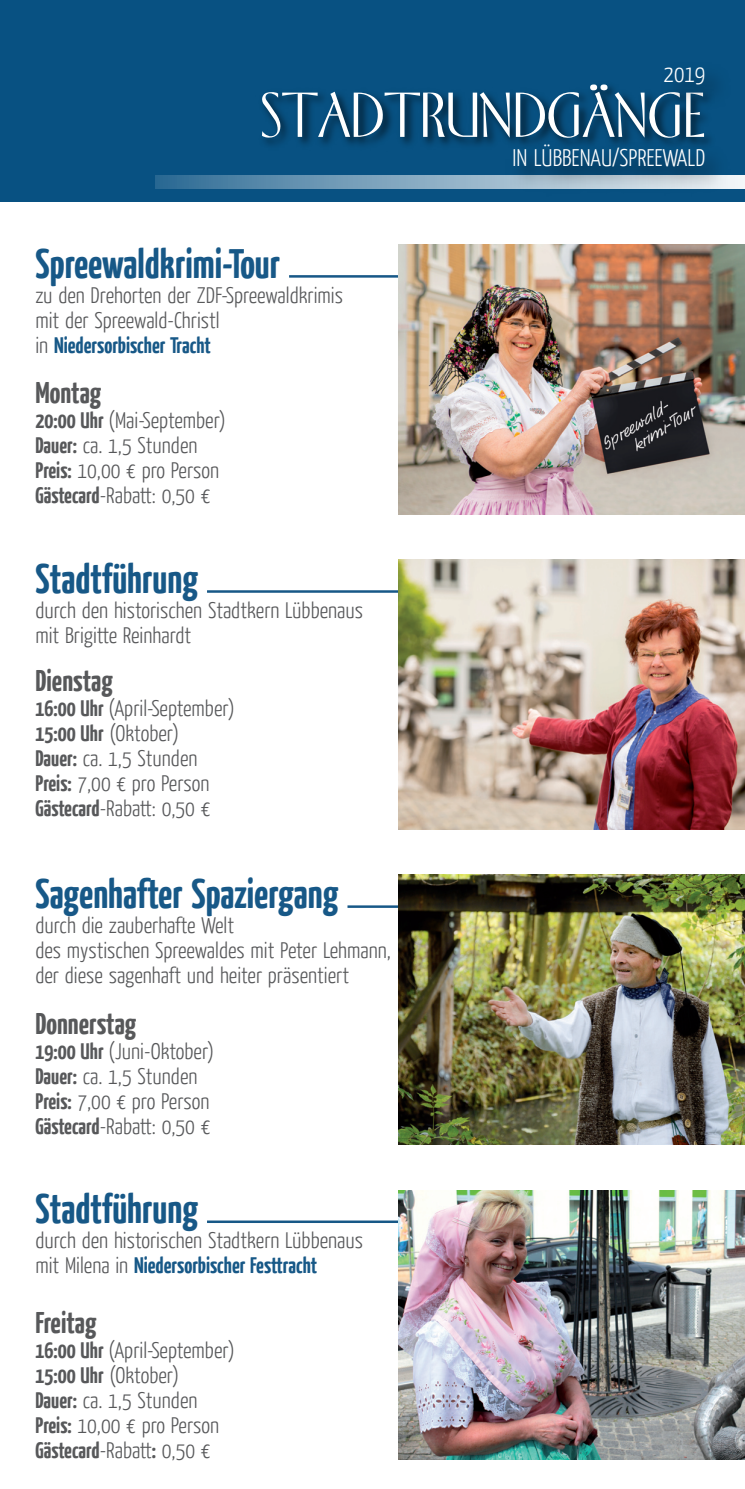
<style>
.page{position:relative;width:745px;height:1489px;background:#fff}
.page>*{position:absolute;margin:0;border:0;box-sizing:border-box;transform-origin:0 0}
.t1{font:61.5px "Florentine";color:#fff}
.t2{font:700 41.25px "Yanone Kaffeesatz";color:#175887}
.t3{font:700 30px "Yanone Kaffeesatz";color:#57585a}
.t4{font:300 24px "Yanone Kaffeesatz";color:#fff}
.t5{font:300 22.5px/25px "Yanone Kaffeesatz";color:#57585a}
.s1{font-weight:700;color:#175887}
.s2{font-weight:700}
</style>
<div class="page">
<div style="left:0;top:0;width:744px;height:202px;background:#085182"></div>
<svg style="left:155px;top:175px;width:589px;height:13px"></svg>
<img style="left:451px;top:134px;width:291px;height:55px">
<hr style="left:289px;top:275px;width:128px;height:2px;background:#175887">
<img style="left:398px;top:244px;width:346px;height:270px">
<hr style="left:207px;top:590px;width:197px;height:2px;background:#175887">
<img style="left:398px;top:559px;width:346px;height:270px">
<hr style="left:347px;top:905px;width:89px;height:2px;background:#175887">
<img style="left:398px;top:874px;width:346px;height:270px">
<hr style="left:207px;top:1220px;width:217px;height:2px;background:#175887">
<img style="left:398px;top:1190px;width:346px;height:269px">
<p class="t4" style="left:663px;top:58px;width:43px">2019</p>
<p class="t1" style="left:260px;top:80px;width:446px">STADTRUNDGÄNGE</p>
<p class="t4" style="left:512px;top:143px;width:194px">IN LÜBBENAU/SPREEWALD</p>
<p class="t2" style="left:35px;top:236px;width:246px">Spreewaldkrimi-Tour</p>
<p class="t5" style="left:35px;top:282px;width:309px">zu den Drehorten der ZDF-Spreewaldkrimis mit der Spreewald-Christl<br>in <span class="s1">Niedersorbischer Tracht</span></p>
<p class="t3" style="left:35px;top:373px;width:67px">Montag</p>
<p class="t5" style="left:35px;top:407px;width:192px"><span class="s2">20:00 Uhr</span> (Mai-September)<br><span class="s2">Dauer:</span> ca. 1,5 Stunden<br><span class="s2">Preis:</span> 10,00 € pro Person<br><span class="s2">Gästecard</span>-Rabatt: 0,50 €</p>
<p class="t2" style="left:35px;top:551px;width:164px">Stadtführung</p>
<p class="t5" style="left:35px;top:597px;width:329px">durch den historischen Stadtkern Lübbenaus mit Brigitte Reinhardt</p>
<p class="t3" style="left:35px;top:660px;width:79px">Dienstag</p>
<p class="t5" style="left:35px;top:694px;width:200px"><span class="s2">16:00 Uhr</span> (April-September)<br><span class="s2">15:00 Uhr</span> (Oktober)<br><span class="s2">Dauer:</span> ca. 1,5 Stunden<br><span class="s2">Preis:</span> 7,00 € pro Person<br><span class="s2">Gästecard</span>-Rabatt: 0,50 €</p>
<p class="t2" style="left:35px;top:866px;width:304px">Sagenhafter Spaziergang</p>
<p class="t5" style="left:35px;top:911px;width:356px">durch die zauberhafte Welt<br>des mystischen Spreewaldes mit Peter Lehmann, der diese sagenhaft und heiter präsentiert</p>
<p class="t3" style="left:35px;top:1003px;width:102px">Donnerstag</p>
<p class="t5" style="left:35px;top:1037px;width:180px"><span class="s2">19:00 Uhr</span> (Juni-Oktober)<br><span class="s2">Dauer:</span> ca. 1,5 Stunden<br><span class="s2">Preis:</span> 7,00 € pro Person<br><span class="s2">Gästecard</span>-Rabatt: 0,50 €</p>
<p class="t2" style="left:35px;top:1181px;width:164px">Stadtführung</p>
<p class="t5" style="left:35px;top:1226px;width:329px">durch den historischen Stadtkern Lübbenaus mit Milena in <span class="s1">Niedersorbischer Festtracht</span></p>
<p class="t3" style="left:35px;top:1302px;width:63px">Freitag</p>
<p class="t5" style="left:35px;top:1337px;width:200px"><span class="s2">16:00 Uhr</span> (April-September)<br><span class="s2">15:00 Uhr</span> (Oktober)<br><span class="s2">Dauer:</span> ca. 1,5 Stunden<br><span class="s2">Preis:</span> 10,00 € pro Person<br><span class="s2">Gästecard</span>-Rabatt<span class="s2">:</span> 0,50 €</p>
</div>
